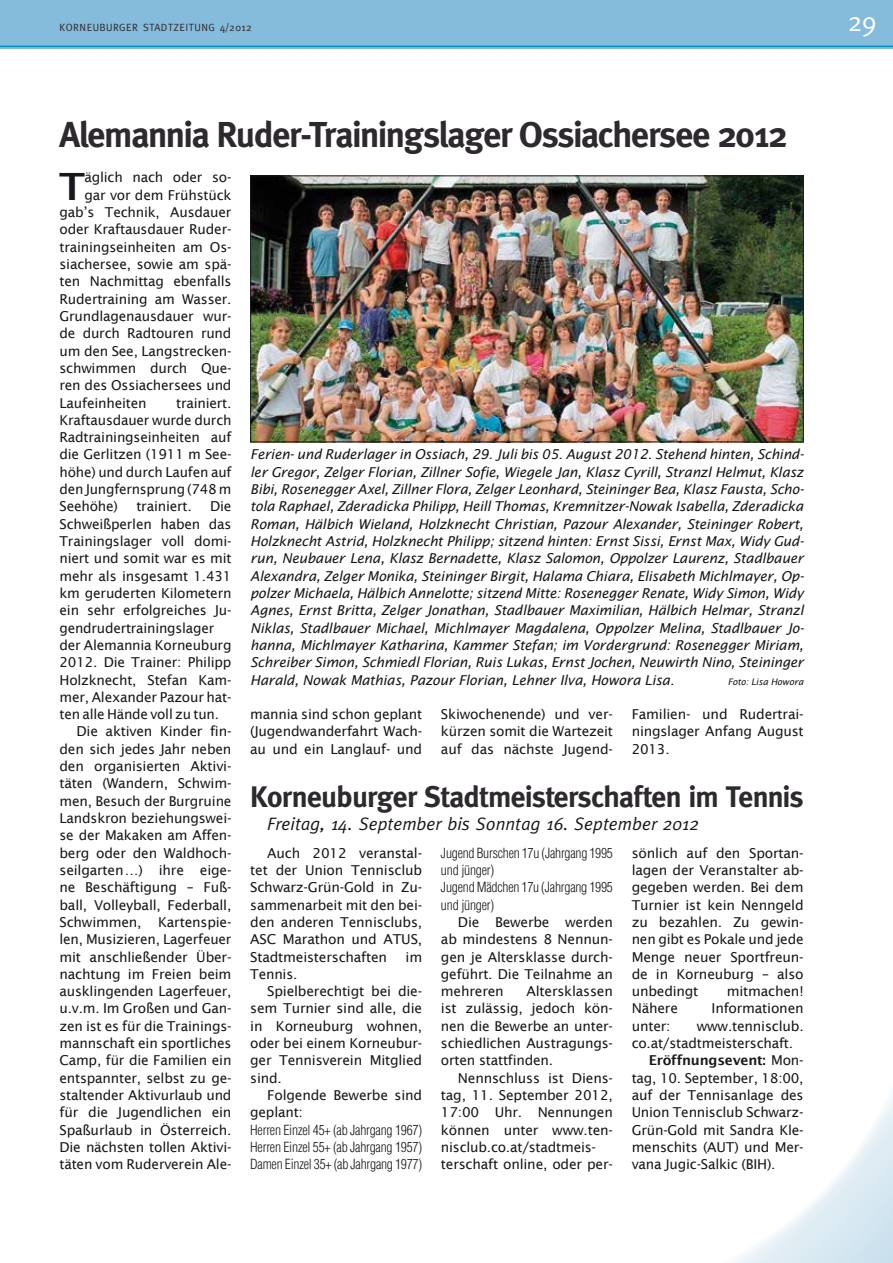
<style>
.page{position:relative;width:893px;height:1263px;background:#fff}
.page>*{position:absolute;margin:0;border:0;box-sizing:border-box;transform-origin:0 0}
.t1{font:600 37.65px "Lucida Sans";color:#1a171c}
.t2{font:700 36px "Meta";letter-spacing:-.035em;color:#2d292e}
.t3{font:700 29.7px "Meta";letter-spacing:-.02em;color:#2d292e}
.t4{font:27px "Meta";color:#feffff}
.t5{font:italic 18px "Meta";color:#1a171c}
.t6{font:13.65px/17.2px "Lucida Sans";letter-spacing:-.015em;color:#1a171c;text-align:justify}
.t7{font:italic 13.65px/17.2px "Lucida Sans";letter-spacing:-.015em;color:#1a171c;text-align:justify}
.t8{font:300 condensed 13.65px/17.2px "Helvetica";letter-spacing:-.015em;color:#1a171c;text-align:justify}
.t9{font:600 13.65px "Lucida Sans";letter-spacing:-.015em;color:#1a171c}
.t10{font:10.5px "Meta";letter-spacing:.05em;color:#2d292e}
.t11{font:italic 9px "Lucida Sans";letter-spacing:-.015em;color:#1a171c}
.s1{font-weight:400}
</style>
<div class="page">
<div style="left:0;top:0;width:893px;height:49px;background:#85bbdb"></div>
<hr style="left:0;top:46px;width:893px;height:1px;background:#0092c4">
<svg style="left:734px;top:1095px;width:159px;height:168px"></svg>
<img style="left:252px;top:177px;width:550px;height:263px">
<div style="left:250px;top:175px;width:554px;height:267px;border:1px solid #1a171c"></div>
<div style="left:250px;top:762px;width:554px;height:407px;background:#fff"></div>
<p class="t10" style="left:60px;top:21px;width:194px">KORNEUBURGER STADTZEITUNG 4/2012</p>
<h3 class="t4" style="left:848px;top:6px;width:30px">29</h3>
<p class="t10" style="left:220px;top:21px;width:7px">5</p>
<p class="t10" style="left:246px;top:21px;width:7px">0</p>
<h2 class="t2" style="left:60px;top:114px;width:729px">Alemannia Ruder-Trainingslager Ossiachersee 2012</h2>
<h1 class="t1" style="left:59px;top:165px;width:27px">T</h1>
<p class="t6" style="left:84px;top:169px;width:149px">äglich nach oder so-</p>
<p class="t6" style="left:84px;top:186px;width:149px">gar vor dem Frühstück</p>
<p class="t6" style="left:60px;top:204px;width:173px">gab’s Technik, Ausdauer</p>
<p class="t6" style="left:60px;top:221px;width:173px">oder Kraftausdauer Ruder-</p>
<p class="t6" style="left:60px;top:238px;width:173px">trainingseinheiten am Os-</p>
<p class="t6" style="left:60px;top:255px;width:173px">siachersee, sowie am spä-</p>
<p class="t6" style="left:60px;top:273px;width:173px">ten Nachmittag ebenfalls</p>
<p class="t6" style="left:60px;top:290px;width:173px">Rudertraining am Wasser.</p>
<p class="t6" style="left:60px;top:307px;width:173px">Grundlagenausdauer wur-</p>
<p class="t6" style="left:60px;top:325px;width:173px">de durch Radtouren rund</p>
<p class="t6" style="left:60px;top:342px;width:173px">um den See, Langstrecken-</p>
<p class="t6" style="left:60px;top:359px;width:173px">schwimmen durch Que-</p>
<p class="t6" style="left:60px;top:377px;width:173px">ren des Ossiachersees und</p>
<p class="t6" style="left:60px;top:394px;width:89px">Laufeinheiten</p>
<p class="t6" style="left:60px;top:394px;width:174px;text-indent:117px">trainiert.<br>Kraftausdauer wurde durch Radtrainingseinheiten auf die Gerlitzen (1911 m See&shy;höhe) und durch Laufen auf den Jungfernsprung (748 m Seehöhe)</p>
<p class="t7" style="left:250px;top:446px;width:555px">Ferien- und Ruderlager in Ossiach, 29. Juli bis 05. August 2012. Stehend hinten, Schind&shy;ler Gregor, Zelger Florian, Zillner Sofie, Wiegele Jan, Klasz Cyrill, Stranzl Helmut, Klasz Bibi, Rosenegger Axel, Zillner Flora, Zelger Leonhard, Steininger Bea, Klasz Fausta, Scho&shy;tola Raphael, Zderadicka Philipp, Heill Thomas, Kremnitzer-Nowak Isabella, Zderadicka Roman, Hälbich Wieland, Holzknecht Christian, Pazour Alexander, Steininger Robert, Holzknecht Astrid, Holzknecht Philipp; sitzend hinten: Ernst Sissi, Ernst Max, Widy Gud&shy;run, Neubauer Lena, Klasz Bernadette, Klasz Salomon, Oppolzer Laurenz, Stadlbauer Alexandra, Zelger Monika, Steininger Birgit, Halama Chiara, Elisabeth Michlmayer, Op&shy;polzer Michaela, Hälbich Annelotte; sitzend Mitte: Rosenegger Renate, Widy Simon, Widy Agnes, Ernst Britta, Zelger Jonathan, Stadlbauer Maximilian, Hälbich Helmar, Stranzl Niklas, Stadlbauer Michael, Michlmayer Magdalena, Oppolzer Melina, Stadlbauer Jo&shy;hanna, Michlmayer Katharina, Kammer Stefan; im Vordergrund: Rosenegger Miriam, Schreiber Simon, Schmiedl Florian, Ruis Lukas, Ernst Jochen, Neuwirth Nino, Steininger Harald, Nowak Mathias, Pazour Florian, Lehner Ilva, Howora Lisa.</p>
<p class="t6" style="left:136px;top:498px;width:57px">trainiert.</p>
<p class="t6" style="left:210px;top:498px;width:23px">Die</p>
<p class="t6" style="left:60px;top:515px;width:173px">Schweißperlen haben das</p>
<p class="t6" style="left:60px;top:532px;width:173px">Trainingslager voll domi-</p>
<p class="t6" style="left:60px;top:550px;width:174px">niert und somit war es mit</p>
<p class="t6" style="left:60px;top:567px;width:173px">mehr als insgesamt 1.431</p>
<p class="t6" style="left:60px;top:584px;width:173px">km geruderten Kilometern</p>
<p class="t6" style="left:60px;top:602px;width:173px">ein sehr erfolgreiches Ju-</p>
<p class="t6" style="left:60px;top:619px;width:156px">gendrudertrainingslager</p>
<p class="t6" style="left:60px;top:636px;width:173px">der Alemannia Korneuburg</p>
<p class="t6" style="left:60px;top:654px;width:173px">2012. Die Trainer: Philipp</p>
<p class="t6" style="left:60px;top:671px;width:173px">Holzknecht, Stefan Kam-</p>
<p class="t6" style="left:60px;top:688px;width:173px">mer, Alexander Pazour hat-</p>
<p class="t6" style="left:60px;top:706px;width:161px">ten alle Hände voll zu tun.</p>
<p class="t6" style="left:77px;top:723px;width:156px">Die aktiven Kinder fin-</p>
<p class="t6" style="left:60px;top:740px;width:173px">den sich jedes Jahr neben</p>
<p class="t6" style="left:60px;top:757px;width:173px">den organisierten Aktivi-</p>
<p class="t6" style="left:60px;top:775px;width:173px">täten (Wandern, Schwim-</p>
<p class="t6" style="left:60px;top:792px;width:174px">men, Besuch der Burgruine</p>
<p class="t6" style="left:60px;top:809px;width:173px">Landskron beziehungswei-</p>
<p class="t6" style="left:60px;top:827px;width:173px">se der Makaken am Affen-</p>
<p class="t6" style="left:60px;top:844px;width:173px">berg oder den Waldhoch-</p>
<p class="t6" style="left:60px;top:861px;width:173px">seilgarten…) ihre eige-</p>
<p class="t6" style="left:60px;top:879px;width:173px">ne Beschäftigung – Fuß-</p>
<p class="t6" style="left:60px;top:896px;width:173px">ball, Volleyball, Federball,</p>
<p class="t6" style="left:60px;top:913px;width:173px">Schwimmen, Kartenspie-</p>
<p class="t6" style="left:60px;top:931px;width:173px">len, Musizieren, Lagerfeuer</p>
<p class="t6" style="left:60px;top:948px;width:173px">mit anschließender Über-</p>
<p class="t6" style="left:60px;top:965px;width:173px">nachtung im Freien beim</p>
<p class="t6" style="left:60px;top:983px;width:173px">ausklingenden Lagerfeuer,</p>
<p class="t6" style="left:60px;top:1000px;width:173px">u.v.m. Im Großen und Gan-</p>
<p class="t6" style="left:60px;top:1017px;width:173px">zen ist es für die Trainings-</p>
<p class="t6" style="left:60px;top:1034px;width:174px">mannschaft ein sportliches</p>
<p class="t6" style="left:60px;top:1052px;width:173px">Camp, für die Familien ein</p>
<p class="t6" style="left:60px;top:1069px;width:173px">entspannter, selbst zu ge-</p>
<p class="t6" style="left:60px;top:1086px;width:173px">staltender Aktivurlaub und</p>
<p class="t6" style="left:60px;top:1104px;width:173px">für die Jugendlichen ein</p>
<p class="t6" style="left:60px;top:1121px;width:173px">Spaßurlaub in Österreich.</p>
<p class="t6" style="left:60px;top:1138px;width:173px">Die nächsten tollen Aktivi-</p>
<p class="t6" style="left:60px;top:1156px;width:173px">täten vom Ruderverein Ale-</p>
<p class="t11" style="left:728px;top:676px;width:77px">Foto: Lisa Howora</p>
<p class="t6" style="left:250px;top:706px;width:174px">mannia sind schon geplant (Jugendwanderfahrt Wach&shy;au und ein Langlauf- und</p>
<p class="t6" style="left:441px;top:706px;width:174px">Skiwochenende) und ver&shy;kürzen somit die Wartezeit auf das nächste Jugend-</p>
<p class="t6" style="left:632px;top:706px;width:174px">Familien- und Rudertrai&shy;ningslager Anfang August 2013.</p>
<h3 class="t3" style="left:250px;top:779px;width:555px">Korneuburger Stadtmeisterschaften im Tennis</h3>
<h3 class="t5" style="left:267px;top:814px;width:433px">Freitag, 14. September bis Sonntag 16. September 2012</h3>
<p class="t6" style="left:250px;top:844px;width:173px;text-indent:17px">Auch 2012 veranstal&shy;tet der Union Tennisclub Schwarz-Grün-Gold in Zu&shy;sammenarbeit mit den bei&shy;den anderen Tennisclubs, ASC Marathon und ATUS, Stadtmeisterschaften</p>
<p class="t6" style="left:632px;top:844px;width:173px">sönlich auf den Sportan&shy;lagen der Veranstalter ab&shy;gegeben werden. Bei dem Turnier ist kein Nenngeld zu bezahlen. Zu gewin&shy;nen gibt es Pokale und jede Menge neuer Sportfreun&shy;de in Korneuburg – also unbedingt</p>
<p class="t8" style="left:441px;top:844px;width:174px;text-align:left">Jugend Burschen 17u (Jahrgang 1995 und jünger)<br>Jugend Mädchen 17u (Jahrgang 1995 und jünger)</p>
<p class="t6" style="left:441px;top:913px;width:174px;text-indent:17px">Die Bewerbe werden ab mindestens 8 Nennun&shy;gen je Altersklasse durch&shy;geführt. Die Teilnahme an mehreren</p>
<p class="t6" style="left:406px;top:948px;width:18px">im</p>
<p class="t6" style="left:250px;top:965px;width:49px">Tennis.</p>
<p class="t6" style="left:267px;top:983px;width:156px">Spielberechtigt bei die-</p>
<p class="t6" style="left:250px;top:1000px;width:173px">sem Turnier sind alle, die</p>
<p class="t6" style="left:250px;top:1017px;width:174px">in Korneuburg wohnen,</p>
<p class="t6" style="left:250px;top:1034px;width:173px">oder bei einem Korneubur-</p>
<p class="t6" style="left:250px;top:1052px;width:173px">ger Tennisverein Mitglied</p>
<p class="t6" style="left:250px;top:1069px;width:33px">sind.</p>
<p class="t6" style="left:267px;top:1086px;width:156px">Folgende Bewerbe sind</p>
<p class="t6" style="left:250px;top:1104px;width:54px">geplant:</p>
<p class="t8" style="left:250px;top:1121px;width:174px">Herren Einzel 45+ (ab Jahrgang 1967)<br>Herren Einzel 55+ (ab Jahrgang 1957)<br>Damen Einzel 35+ (ab Jahrgang 1977)</p>
<p class="t6" style="left:727px;top:983px;width:78px">mitmachen!</p>
<p class="t6" style="left:441px;top:983px;width:173px;text-indent:86px">Altersklassen ist zulässig, jedoch kön&shy;nen die Bewerbe an unter&shy;schiedlichen Austragungs&shy;orten stattfinden.</p>
<p class="t6" style="left:441px;top:1069px;width:174px;text-align:left;text-indent:17px">Nennschluss ist Diens&shy;tag, 11. September 2012,<br>17:00 Uhr. Nennungen können unter www.ten&shy;nisclub.co.at/stadtmeis&shy;terschaft online, oder per-</p>
<p class="t6" style="left:632px;top:1000px;width:48px">Nähere</p>
<p class="t6" style="left:712px;top:1000px;width:94px">Informationen</p>
<p class="t6" style="left:632px;top:1017px;width:40px">unter:</p>
<p class="t6" style="left:697px;top:1017px;width:108px">www.tennisclub.</p>
<p class="t6" style="left:632px;top:1034px;width:163px">co.at/stadtmeisterschaft.</p>
<p class="t9" style="left:649px;top:1053px;width:156px">Eröffnungsevent: <span class="s1">Mon-</span></p>
<p class="t6" style="left:632px;top:1069px;width:173px">tag, 10. September, 18:00,</p>
<p class="t6" style="left:632px;top:1086px;width:173px">auf der Tennisanlage des</p>
<p class="t6" style="left:632px;top:1104px;width:173px">Union Tennisclub Schwarz-</p>
<p class="t6" style="left:632px;top:1121px;width:173px">Grün-Gold mit Sandra Kle-</p>
<p class="t6" style="left:632px;top:1138px;width:173px">menschits (AUT) und Mer-</p>
<p class="t6" style="left:632px;top:1156px;width:145px">vana Jugic-Salkic (BIH).</p>
</div>
